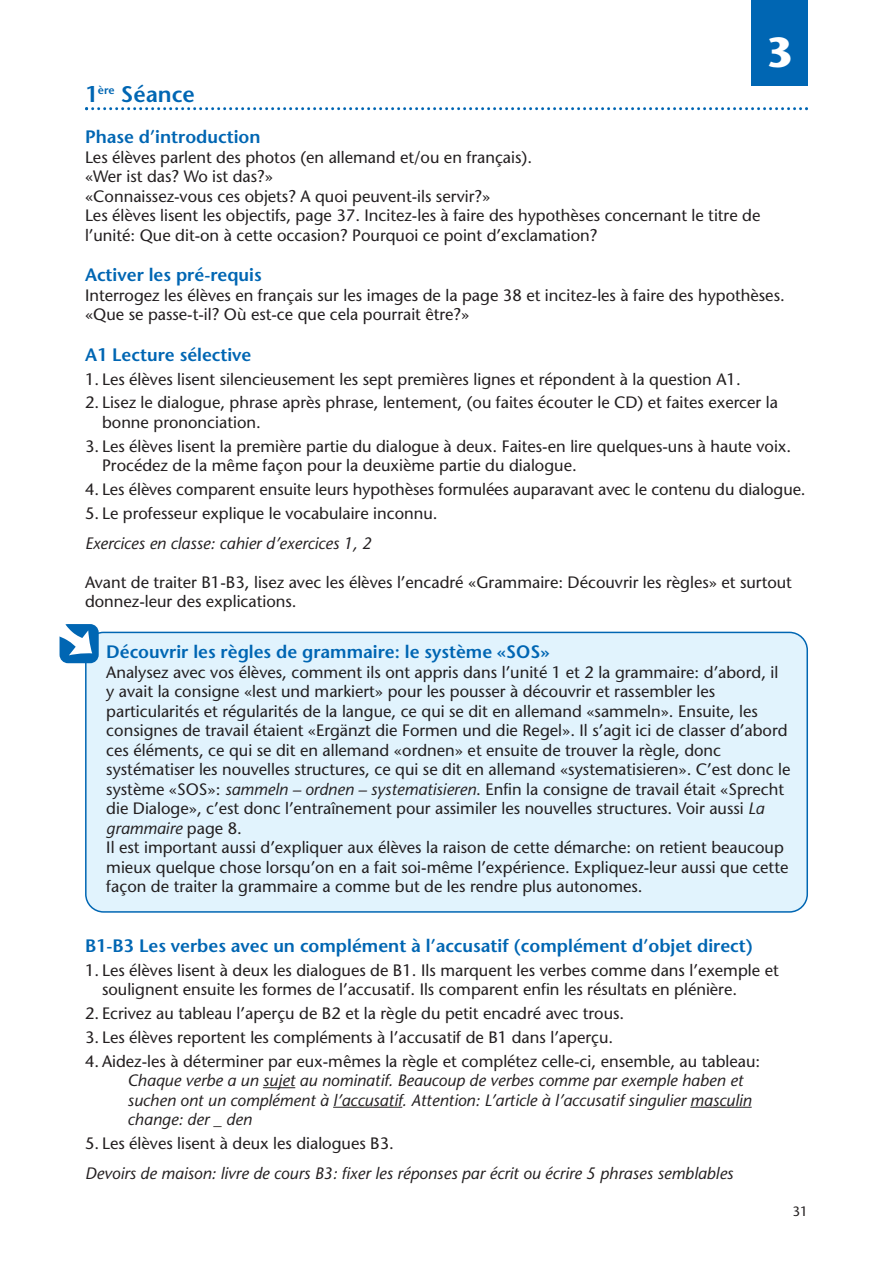
<style>
.page{position:relative;width:893px;height:1263px;background:#fff}
.page>*{position:absolute;margin:0;border:0;box-sizing:border-box;transform-origin:0 0}
.t1{font:700 42px "Stone Sans";color:#fff}
.t2{font:600 22.5px "Stone Sans";color:#0066b3}
.t3{font:600 18px "Stone Sans";color:#0066b3}
.t4{font:16.5px/19.5px "Stone Sans";color:#231f20}
.t5{font:italic 16.5px/19.5px "Stone Sans";color:#231f20}
.t6{font:13.5px "Stone Sans";color:#231f20}
.s1{font-style:italic}
</style>
<div class="page">
<div style="left:85px;top:632px;width:723px;height:281px;background:#e1f3fd"></div>
<div style="left:60px;top:624px;width:39px;height:39px;background:#0066b3;border-radius:9px"></div>
<svg style="left:59px;top:624px;width:33px;height:31px"></svg>
<div style="left:751px;top:0;width:57px;height:85px;background:#0066b3"></div>
<svg style="left:85px;top:107px;width:723px;height:3px"></svg>
<hr style="left:263px;top:1087px;width:32px;height:1px;background:#231f20">
<hr style="left:333px;top:1107px;width:69px;height:1px;background:#231f20">
<hr style="left:690px;top:1107px;width:62px;height:1px;background:#231f20">
<h1 class="t1" style="left:766px;top:36px;width:28px">3</h1>
<h2 class="t2" style="left:85px;top:85px;width:111px">1<sup>ère</sup> Séance</h2>
<p class="t3" style="left:85px;top:130px;width:177px">Phase d’introduction</p>
<p class="t4" style="left:85px;top:149px;width:677px">Les élèves parlent des photos (en allemand et/ou en français).<br>«Wer ist das? Wo ist das?»<br>«Connaissez-vous ces objets? A quoi peuvent-ils servir?»<br>Les élèves lisent les objectifs, page 37. Incitez-les à faire des hypothèses concernant le titre de l’unité: Que dit-on à cette occasion? Pourquoi ce point d’exclamation?</p>
<p class="t3" style="left:85px;top:268px;width:178px">Activer les pré-requis</p>
<p class="t4" style="left:85px;top:287px;width:701px">Interrogez les élèves en français sur les images de la page 38 et incitez-les à faire des hypothèses. «Que se passe-t-il? Où est-ce que cela pourrait être?»</p>
<p class="t3" style="left:85px;top:348px;width:168px">A1 Lecture sélective</p>
<p class="t4" style="left:85px;top:371px;width:657px">1. Les élèves lisent silencieusement les sept premières lignes et répondent à la question A1.</p>
<p class="t4" style="left:102px;top:395px;width:677px;text-indent:-17px">2. Lisez le dialogue, phrase après phrase, lentement, (ou faites écouter le CD) et faites exercer la bonne prononciation.</p>
<p class="t4" style="left:102px;top:438px;width:691px;text-indent:-17px">3. Les élèves lisent la première partie du dialogue à deux. Faites-en lire quelques-uns à haute voix.<br>Procédez de la même façon pour la deuxième partie du dialogue.</p>
<p class="t4" style="left:85px;top:481px;width:722px">4. Les élèves comparent ensuite leurs hypothèses formulées auparavant avec le contenu du dialogue.</p>
<p class="t4" style="left:85px;top:505px;width:354px">5. Le professeur explique le vocabulaire inconnu.</p>
<p class="t5" style="left:85px;top:535px;width:288px">Exercices en classe: cahier d’exercices 1, 2</p>
<p class="t4" style="left:85px;top:574px;width:708px">Avant de traiter B1-B3, lisez avec les élèves l’encadré «Grammaire: Découvrir les règles» et surtout donnez-leur des explications.</p>
<p class="t3" style="left:106px;top:645px;width:444px">Découvrir les règles de grammaire: le système «SOS»</p>
<p class="t4" style="left:106px;top:664px;width:686px">Analysez avec vos élèves, comment ils ont appris dans l’unité 1 et 2 la grammaire: d’abord, il y avait la consigne «lest und markiert» pour les pousser à découvrir et rassembler les particularités et régularités de la langue, ce qui se dit en allemand «sammeln». Ensuite, les consignes de travail étaient «Ergänzt die Formen und die Regel». Il s’agit ici de classer d’abord ces éléments, ce qui se dit en allemand «ordnen» et ensuite de trouver la règle, donc systématiser les nouvelles structures, ce qui se dit en allemand «systematisieren». C’est donc le système «SOS»: <span class="s1">sammeln – ordnen – systematisieren</span>. Enfin la consigne de travail était «Sprecht die Dialoge», c’est donc l’entraînement pour assimiler les nouvelles structures. Voir aussi <span class="s1">La grammaire</span> page 8.<br>Il est important aussi d’expliquer aux élèves la raison de cette démarche: on retient beaucoup mieux quelque chose lorsqu’on en a fait soi-même l’expérience. Expliquez-leur aussi que cette façon de traiter la grammaire a comme but de les rendre plus autonomes.</p>
<p class="t3" style="left:85px;top:939px;width:670px">B1-B3 Les verbes avec un complément à l’accusatif (complément d’objet direct)</p>
<p class="t4" style="left:102px;top:962px;width:678px;text-indent:-17px">1. Les élèves lisent à deux les dialogues de B1. Ils marquent les verbes comme dans l’exemple et soulignent ensuite les formes de l’accusatif. Ils comparent enfin les résultats en plénière.</p>
<p class="t4" style="left:85px;top:1005px;width:541px">2. Ecrivez au tableau l’aperçu de B2 et la règle du petit encadré avec trous.</p>
<p class="t4" style="left:85px;top:1029px;width:530px">3. Les élèves reportent les compléments à l’accusatif de B1 dans l’aperçu.</p>
<p class="t4" style="left:85px;top:1053px;width:677px">4. Aidez-les à déterminer par eux-mêmes la règle et complétez celle-ci, ensemble, au tableau:</p>
<p class="t5" style="left:128px;top:1072px;width:625px">Chaque verbe a un sujet au nominatif. Beaucoup de verbes comme par exemple haben et suchen ont un complément à l’accusatif. Attention: L’article à l’accusatif singulier masculin change: der _ den</p>
<p class="t4" style="left:85px;top:1135px;width:310px">5. Les élèves lisent à deux les dialogues B3.</p>
<p class="t5" style="left:85px;top:1165px;width:650px">Devoirs de maison: livre de cours B3: fixer les réponses par écrit ou écrire 5 phrases semblables</p>
<p class="t6" style="left:792px;top:1206px;width:17px">31</p>
</div>
